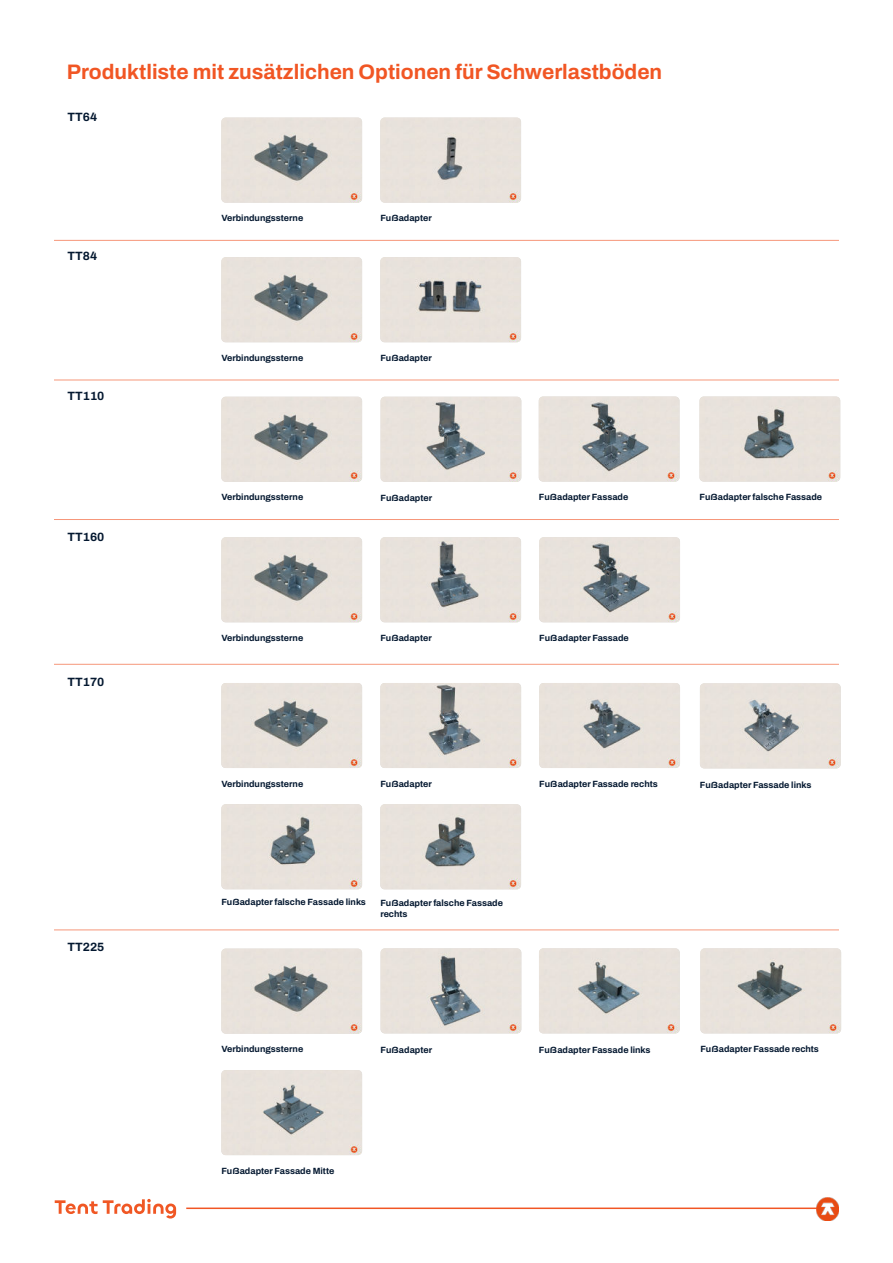
<style>
.page{position:relative;width:893px;height:1263px;background:#fff}
.page>*{position:absolute;margin:0;border:0;box-sizing:border-box;transform-origin:0 0}
.t1{font:700 21px "Archivo";color:#f15624}
.t2{font:700 12px "Archivo";color:#041830}
.t3{font:700 9px/10.8px "Archivo";color:#041830}
</style>
<div class="page">
<svg style="left:54px;top:1199px;width:122px;height:20px"></svg>
<hr style="left:186px;top:1207px;width:634px;height:2px;background:#f15624">
<img style="left:816px;top:1198px;width:23px;height:22px">
<hr style="left:54px;top:664px;width:785px;height:1px;background:#f6977a">
<hr style="left:54px;top:929px;width:785px;height:1px;background:#f6977a">
<hr style="left:54px;top:519px;width:785px;height:1px;background:#f6977a">
<hr style="left:54px;top:380px;width:785px;height:1px;background:#f6977a">
<hr style="left:54px;top:240px;width:785px;height:1px;background:#f6977a">
<img style="left:221px;top:683px;width:141px;height:85px">
<img style="left:221px;top:949px;width:141px;height:85px">
<img style="left:221px;top:537px;width:141px;height:85px">
<img style="left:221px;top:397px;width:141px;height:85px">
<img style="left:221px;top:257px;width:141px;height:85px">
<img style="left:221px;top:118px;width:141px;height:85px">
<img style="left:539px;top:948px;width:141px;height:85px">
<img style="left:539px;top:537px;width:141px;height:85px">
<img style="left:380px;top:257px;width:141px;height:85px">
<img style="left:381px;top:397px;width:140px;height:85px">
<img style="left:539px;top:683px;width:141px;height:85px">
<img style="left:221px;top:1070px;width:141px;height:85px">
<img style="left:380px;top:537px;width:141px;height:85px">
<div style="left:380px;top:118px;width:141px;height:85px;background:#e9e2dc"></div>
<img style="left:380px;top:804px;width:141px;height:85px">
<img style="left:380px;top:683px;width:141px;height:85px">
<img style="left:700px;top:948px;width:141px;height:85px">
<img style="left:221px;top:804px;width:141px;height:85px">
<img style="left:381px;top:948px;width:140px;height:85px">
<img style="left:699px;top:396px;width:141px;height:86px">
<img style="left:539px;top:396px;width:140px;height:86px">
<img style="left:700px;top:683px;width:141px;height:85px">
<h1 class="t1" style="left:67px;top:56px;width:597px">Produktliste mit zusätzlichen Optionen für Schwerlastböden</h1>
<h2 class="t2" style="left:68px;top:112px;width:31px">TT64</h2>
<h2 class="t2" style="left:68px;top:252px;width:31px">TT84</h2>
<h2 class="t2" style="left:68px;top:391px;width:38px">TT110</h2>
<h2 class="t2" style="left:68px;top:533px;width:38px">TT160</h2>
<h2 class="t2" style="left:68px;top:677px;width:38px">TT170</h2>
<h2 class="t2" style="left:68px;top:942px;width:38px">TT225</h2>
<p class="t3" style="left:221px;top:213px;width:83px">Verbindungssterne</p>
<p class="t3" style="left:380px;top:213px;width:53px">Fuẞadapter</p>
<p class="t3" style="left:221px;top:353px;width:83px">Verbindungssterne</p>
<p class="t3" style="left:380px;top:353px;width:53px">Fuẞadapter</p>
<p class="t3" style="left:221px;top:493px;width:83px">Verbindungssterne</p>
<p class="t3" style="left:381px;top:492px;width:53px">Fuẞadapter</p>
<p class="t3" style="left:539px;top:491px;width:91px">Fuẞadapter Fassade</p>
<p class="t3" style="left:699px;top:492px;width:124px">Fuẞadapter falsche Fassade</p>
<p class="t3" style="left:221px;top:633px;width:83px">Verbindungssterne</p>
<p class="t3" style="left:380px;top:632px;width:53px">Fuẞadapter</p>
<p class="t3" style="left:539px;top:633px;width:91px">Fuẞadapter Fassade</p>
<p class="t3" style="left:221px;top:779px;width:83px">Verbindungssterne</p>
<p class="t3" style="left:380px;top:779px;width:53px">Fuẞadapter</p>
<p class="t3" style="left:539px;top:779px;width:120px">Fuẞadapter Fassade rechts</p>
<p class="t3" style="left:700px;top:779px;width:113px">Fuẞadapter Fassade links</p>
<p class="t3" style="left:221px;top:897px;width:146px">Fuẞadapter falsche Fassade links</p>
<p class="t3" style="left:380px;top:897px;width:124px">Fuẞadapter falsche Fassade rechts</p>
<p class="t3" style="left:221px;top:1044px;width:83px">Verbindungssterne</p>
<p class="t3" style="left:221px;top:1166px;width:115px">Fuẞadapter Fassade Mitte</p>
<p class="t3" style="left:381px;top:1044px;width:53px">Fuẞadapter</p>
<p class="t3" style="left:539px;top:1044px;width:113px">Fuẞadapter Fassade links</p>
<p class="t3" style="left:700px;top:1044px;width:120px">Fuẞadapter Fassade rechts</p>
</div>
